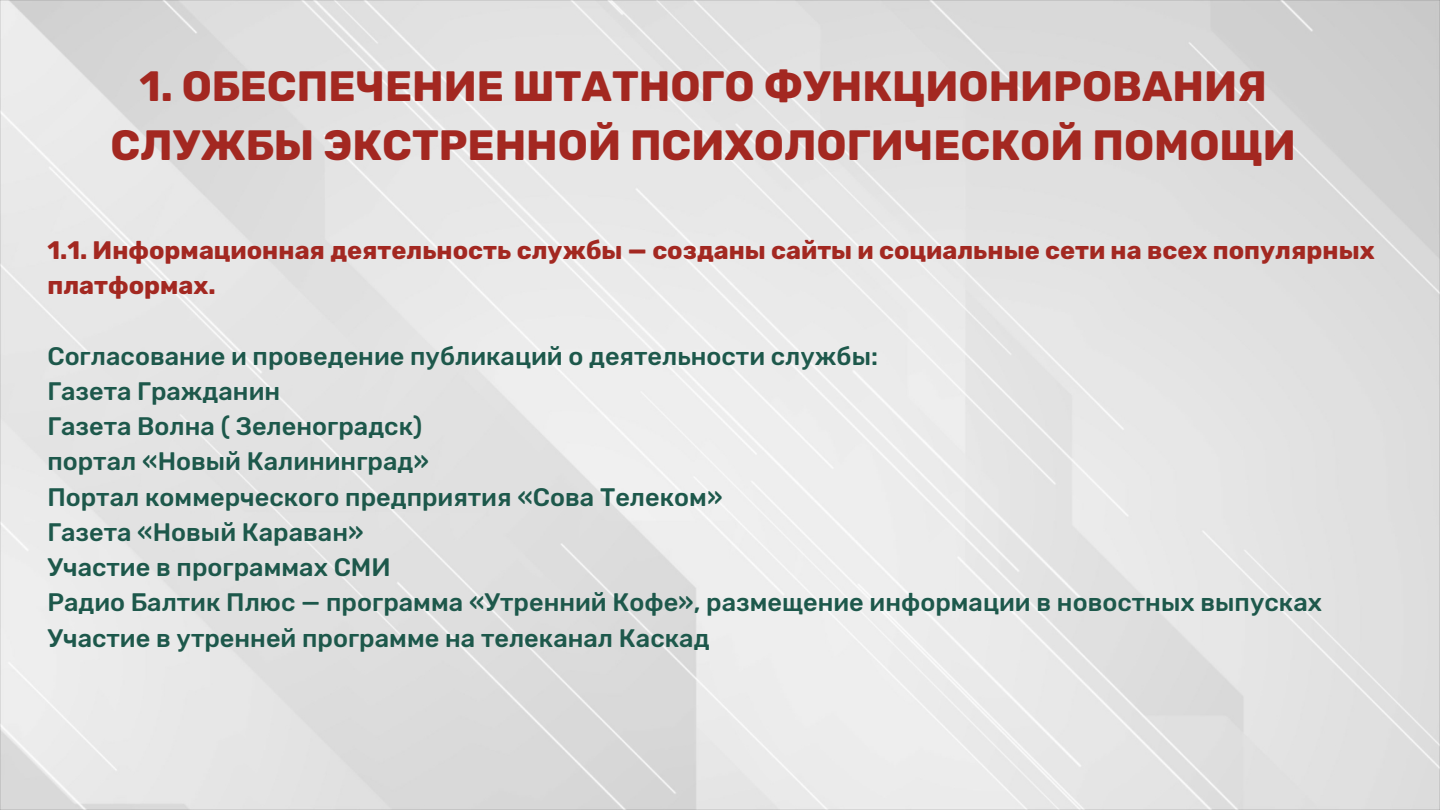
<style>
.page{position:relative;width:1440px;height:810px;background:#fff}
.page>*{position:absolute;margin:0;border:0;box-sizing:border-box;transform-origin:0 0}
.t1{font:700 42.2px/58.5px "Rubik";color:#a32821;text-align:center}
.t2{font:500 25.2px/35.2px "Rubik";color:#1d584b}
.t3{font:700 25.2px/35.2px "Rubik";color:#a32821}
</style>
<div class="page">
<img style="left:0;top:0;width:1440px;height:810px">
<h1 class="t1" style="left:110px;top:58px;width:1187px">1. ОБЕСПЕЧЕНИЕ ШТАТНОГО ФУНКЦИОНИРОВАНИЯ<br>СЛУЖБЫ ЭКСТРЕННОЙ ПСИХОЛОГИЧЕСКОЙ ПОМОЩИ</h1>
<p class="t3" style="left:47px;top:233px;width:1329px">1.1. Информационная деятельность службы — созданы сайты и социальные сети на всех популярных платформах.</p>
<p class="t2" style="left:47px;top:338px;width:1276px">Согласование и проведение публикаций о деятельности службы:<br>Газета Гражданин<br>Газета Волна ( Зеленоградск)<br>портал «Новый Калининград»<br>Портал коммерческого предприятия «Сова Телеком»<br>Газета «Новый Караван»<br>Участие в программах СМИ<br>Радио Балтик Плюс — программа «Утренний Кофе», размещение информации в новостных выпусках Участие в утренней программе на телеканал Каскад</p>
</div>
